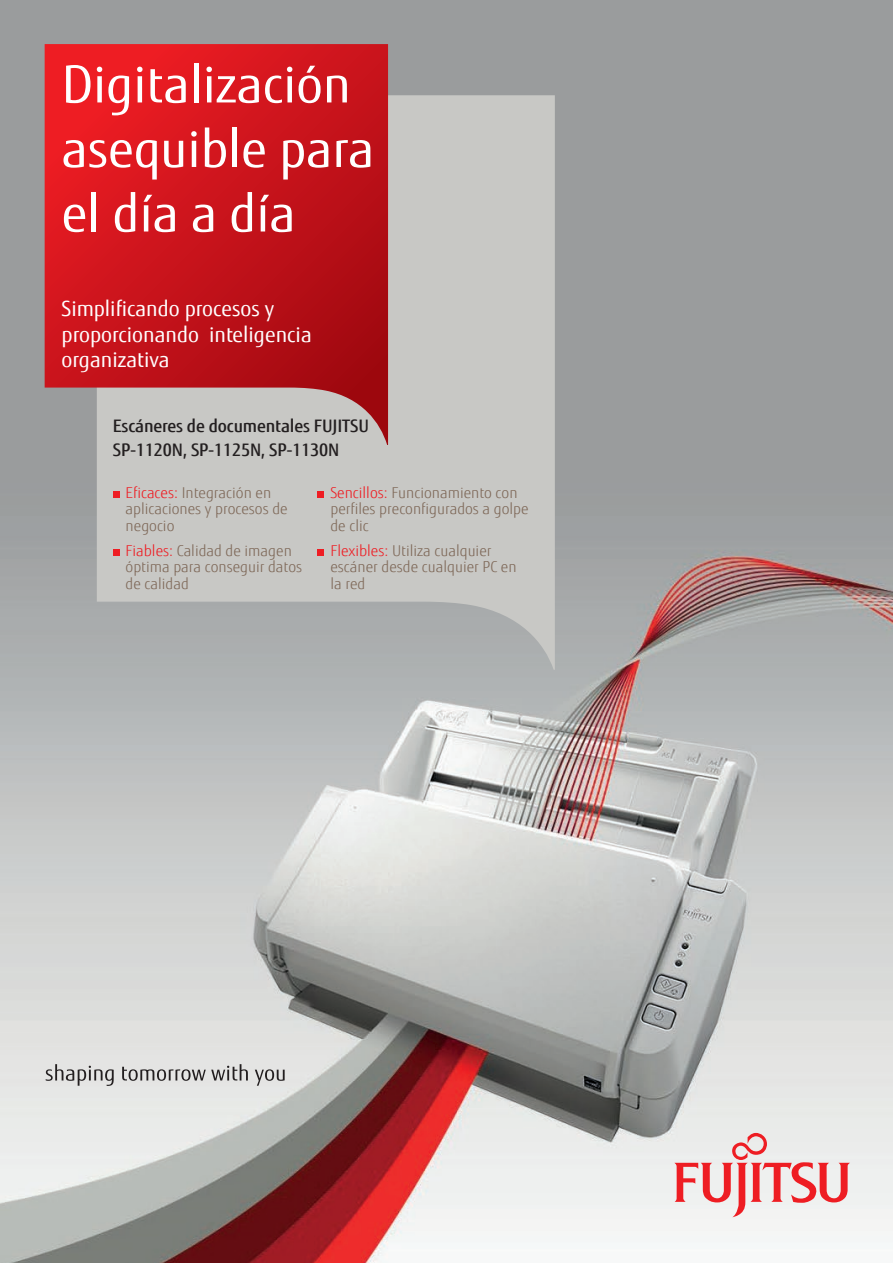
<style>
.page{position:relative;width:893px;height:1263px;background:#fff}
.page>*{position:absolute;margin:0;border:0;box-sizing:border-box;transform-origin:0 0}
.t1{font:51px/64.5px "Fujitsu Sans";color:#fff}
.t2{font:21px/25.2px "Fujitsu Sans";color:#fff}
.t3{font:500 17.25px/24.6px "Fujitsu Sans";letter-spacing:-.01em;color:#231f20}
.t4{font:300 15px/16.5px "Fujitsu Sans";color:#7f6959}
.s1{color:#ee1d23}
</style>
<div class="page">
<img style="left:0;top:0;width:893px;height:1263px">
<svg style="left:674px;top:1133px;width:176px;height:84px"></svg>
<svg style="left:46px;top:1064px;width:68px;height:22px"></svg>
<svg style="left:122px;top:1064px;width:126px;height:17px;background:#b5b4b3"></svg>
<svg style="left:255px;top:1069px;width:30px;height:17px"></svg>
<svg style="left:97px;top:95px;width:458px;height:575px;background:#c2c3c0"></svg>
<svg style="left:45px;top:44px;width:343px;height:401px;background:#c82a31"></svg>
<div style="left:113px;top:491px;width:6px;height:7px;background:#ee1d23"></div>
<div style="left:113px;top:549px;width:6px;height:7px;background:#ee1d23"></div>
<div style="left:318px;top:491px;width:6px;height:7px;background:#ee1d23"></div>
<div style="left:318px;top:549px;width:6px;height:7px;background:#ee1d23"></div>
<h1 class="t1" style="left:62px;top:53px;width:314px">Digitalización asequible para el día a día</h1>
<h2 class="t2" style="left:62px;top:297px;width:252px">Simplificando procesos y proporcionando inteligencia organizativa</h2>
<p class="t3" style="left:113px;top:413px;width:258px">Escáneres de documentales FUJITSU<br>SP-1120N, SP-1125N, SP-1130N</p>
<p class="t4" style="left:126px;top:484px;width:164px"><span class="s1">Eficaces:</span> Integración en aplicaciones y procesos de negocio</p>
<p class="t4" style="left:126px;top:542px;width:178px"><span class="s1">Fiables:</span> Calidad de imagen óptima para conseguir datos de calidad</p>
<p class="t4" style="left:330px;top:484px;width:200px"><span class="s1">Sencillos:</span> Funcionamiento con perfiles preconfigurados a golpe de clic</p>
<p class="t4" style="left:330px;top:542px;width:188px"><span class="s1">Flexibles:</span> Utiliza cualquier escáner desde cualquier PC en la red</p>
</div>
